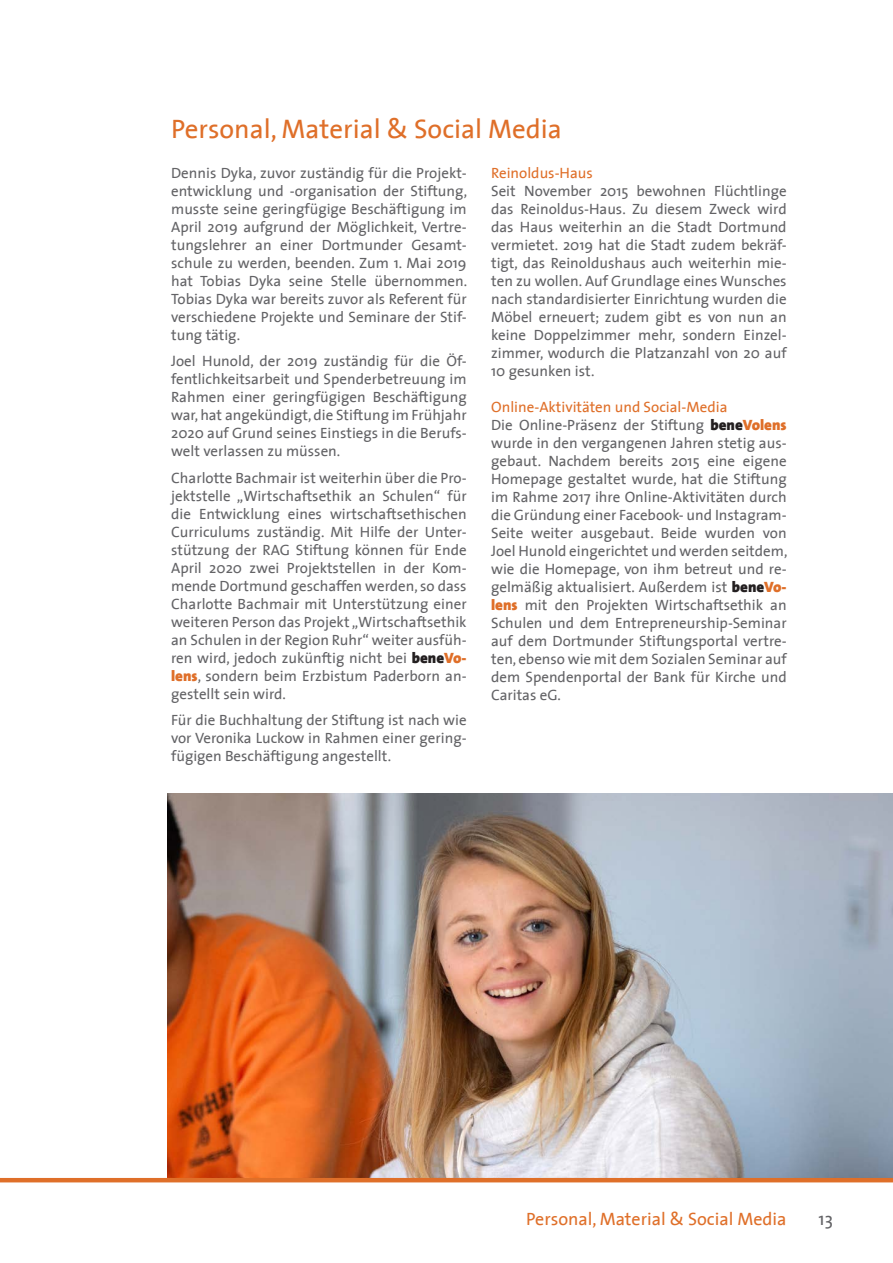
<style>
.page{position:relative;width:893px;height:1263px;background:#fff}
.page>*{position:absolute;margin:0;border:0;box-sizing:border-box;transform-origin:0 0}
.t1{font:27px "The Sans";color:#df6f29}
.t2{font:18px "The Sans";color:#df6f29}
.t3{font:18px "The Sans";color:#636366}
.t4{font:15px/18px "The Sans";color:#636366;text-align:justify}
.t5{font:15px "The Sans";color:#df6f29}
.s1{font-weight:900;color:#231f20}
.s2{font-weight:900;color:#df6f29}
.s3{color:#df6f29}
</style>
<div class="page">
<img style="left:168px;top:793px;width:725px;height:385px">
<hr style="left:0;top:1178px;width:893px;height:4px;background:#df6f29">
<h1 class="t1" style="left:171px;top:106px;width:392px">Personal, Material &amp; Social Media</h1>
<p class="t4" style="left:171px;top:163px;width:298px">Dennis Dyka, zuvor zuständig für die Projekt&shy;entwicklung und -organisation der Stiftung, musste seine geringfügige Beschäftigung im April 2019 aufgrund der Möglichkeit, Vertre&shy;tungslehrer an einer Dortmunder Gesamt&shy;schule zu werden, beenden. Zum 1. Mai 2019 hat Tobias Dyka seine Stelle übernommen.<br>Tobias Dyka war bereits zuvor als Referent für verschiedene Projekte und Seminare der Stif&shy;tung tätig.</p>
<p class="t4" style="left:171px;top:352px;width:297px">Joel Hunold, der 2019 zuständig für die Öf&shy;fentlichkeitsarbeit und Spenderbetreuung im Rahmen einer geringfügigen Beschäftigung war, hat angekündigt, die Stiftung im Frühjahr 2020 auf Grund seines Einstiegs in die Berufs&shy;welt verlassen zu müssen.</p>
<p class="t4" style="left:171px;top:468px;width:297px">Charlotte Bachmair ist weiterhin über die Pro&shy;jektstelle „Wirtschaftsethik an Schulen“ für die Entwicklung eines wirtschaftsethischen Curriculums zuständig. Mit Hilfe der Unter&shy;stützung der RAG Stiftung können für Ende April 2020 zwei Projektstellen in der Kom&shy;mende Dortmund geschaffen werden, so dass Charlotte Bachmair mit Unterstützung einer weiteren Person das Projekt „Wirtschaftsethik an Schulen in der Region Ruhr“ weiter ausfüh&shy;ren wird, jedoch zukünftig nicht bei <span class="s1">bene</span><span class="s2">Vo&shy;lens</span>, sondern beim Erzbistum Paderborn an&shy;gestellt sein wird.</p>
<p class="t4" style="left:171px;top:711px;width:297px">Für die Buchhaltung der Stiftung ist nach wie vor Veronika Luckow in Rahmen einer gering&shy;fügigen Beschäftigung angestellt.</p>
<p class="t5" style="left:491px;top:160px;width:103px">Reinoldus-Haus</p>
<p class="t4" style="left:491px;top:181px;width:297px">Seit November 2015 bewohnen Flüchtlinge das Reinoldus-Haus. Zu diesem Zweck wird das Haus weiterhin an die Stadt Dortmund vermietet. 2019 hat die Stadt zudem bekräf&shy;tigt, das Reinoldushaus auch weiterhin mie&shy;ten zu wollen. Auf Grundlage eines Wunsches nach standardisierter Einrichtung wurden die Möbel erneuert; zudem gibt es von nun an keine Doppelzimmer mehr, sondern Einzel&shy;zimmer, wodurch die Platzanzahl von 20 auf 10 gesunken ist.</p>
<p class="t4" style="left:491px;top:397px;width:298px;text-align:left"><span class="s3">Online-Aktivitäten und Social-Media<br></span>Die Online-Präsenz der Stiftung <span class="s1">bene</span><span class="s2">Volens </span>wurde in den vergangenen Jahren stetig aus&shy;gebaut. Nachdem bereits 2015 eine eigene Homepage gestaltet wurde, hat die Stiftung im Rahme 2017 ihre Online-Aktivitäten durch die Gründung einer Facebook- und Instagram-Seite weiter ausgebaut. Beide wurden von Joel Hunold eingerichtet und werden seitdem, wie die Homepage, von ihm betreut und re&shy;gelmäßig aktualisiert. Außerdem ist <span class="s1">bene</span><span class="s2">Vo&shy;lens</span> mit den Projekten Wirtschaftsethik an Schulen und dem Entrepreneurship-Seminar auf dem Dortmunder Stiftungsportal vertre&shy;ten, ebenso wie mit dem Sozialen Seminar auf dem Spendenportal der Bank für Kirche und Caritas eG.</p>
<p class="t2" style="left:526px;top:1204px;width:262px">Personal, Material &amp; Social Media</p>
<p class="t3" style="left:819px;top:1204px;width:16px">13</p>
</div>
